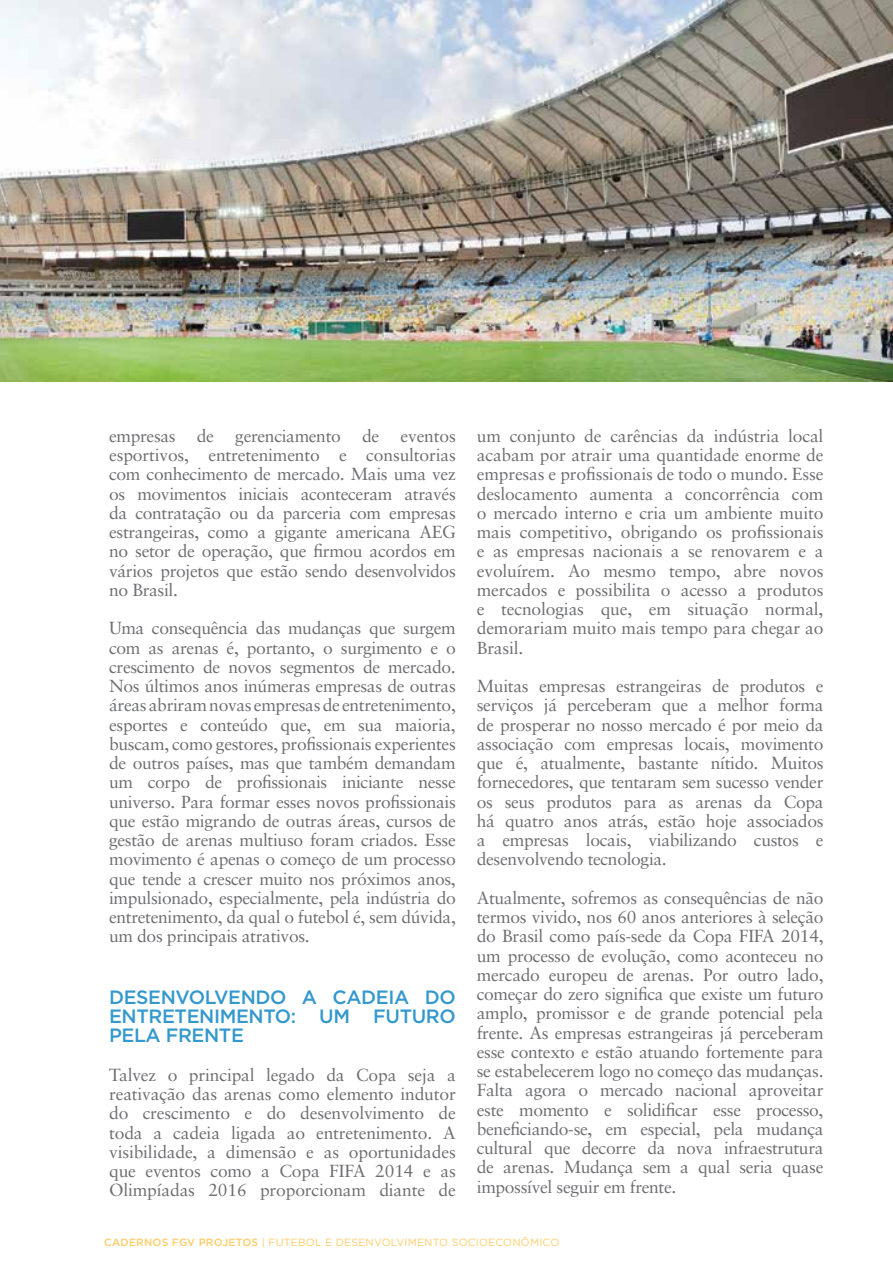
<style>
.page{position:relative;width:893px;height:1265px;background:#fff}
.page>*{position:absolute;margin:0;border:0;box-sizing:border-box;transform-origin:0 0}
.t1{font:500 19.25px "Gotham";color:#3398cd}
.t2{font:17.5px/19.2px "Sabon";letter-spacing:-.02em;color:#6d6e71;text-align:justify}
.t3{font:10.5px "Gotham";letter-spacing:.02em;color:#ffcb66}
.s1{font-weight:500}
</style>
<div class="page">
<img style="left:0;top:0;width:893px;height:382px">
<p class="t2" style="left:109px;top:426px;width:348px">empresas de gerenciamento de eventos esportivos, entretenimento e consultorias com conhecimento de mercado. Mais uma vez os movimentos iniciais aconteceram através da contratação ou da parceria com empresas estrangeiras, como a gigante americana AEG no setor de operação, que firmou acordos em vários projetos que estão sendo desenvolvidos no Brasil.</p>
<p class="t2" style="left:109px;top:618px;width:348px">Uma consequência das mudanças que surgem com as arenas é, portanto, o surgimento e o crescimento de novos segmentos de mercado.<br>Nos últimos anos inúmeras empresas de outras áreas abriram novas empresas de entretenimento, esportes e conteúdo que, em sua maioria, buscam, como gestores, profissionais experientes de outros países, mas que também demandam um corpo de profissionais iniciante nesse universo. Para formar esses novos profissionais que estão migrando de outras áreas, cursos de gestão de arenas multiuso foram criados. Esse movimento é apenas o começo de um processo que tende a crescer muito nos próximos anos, impulsionado, especialmente, pela indústria do entretenimento, da qual o futebol é, sem dúvida, um dos principais atrativos.</p>
<p class="t1" style="left:109px;top:986px;width:29px">DESENVOLVENDO</p>
<p class="t1" style="left:302px;top:986px;width:45px">A CADEIA</p>
<p class="t1" style="left:425px;top:986px;width:16px">DO</p>
<p class="t1" style="left:109px;top:1005px;width:14px">ENTRETENIMENTO</p>
<p class="t1" style="left:291px;top:1005px;width:44px">: UM</p>
<p class="t1" style="left:373px;top:1005px;width:15px">FUTURO</p>
<p class="t1" style="left:109px;top:1025px;width:14px">PELA</p>
<p class="t1" style="left:166px;top:1025px;width:14px">FRENTE</p>
<p class="t2" style="left:109px;top:1065px;width:348px">Talvez o principal legado da Copa seja a reativação das arenas como elemento indutor do crescimento e do desenvolvimento de toda a cadeia ligada ao entretenimento. A visibilidade, a dimensão e as oportunidades que eventos como a Copa FIFA 2014 e as Olimpíadas 2016 proporcionam diante de</p>
<p class="t2" style="left:477px;top:426px;width:348px">um conjunto de carências da indústria local acabam por atrair uma quantidade enorme de empresas e profissionais de todo o mundo. Esse deslocamento aumenta a concorrência com o mercado interno e cria um ambiente muito mais competitivo, obrigando os profissionais e as empresas nacionais a se renovarem e a evoluírem. Ao mesmo tempo, abre novos mercados e possibilita o acesso a produtos e tecnologias que, em situação normal, demorariam muito mais tempo para chegar ao Brasil.</p>
<p class="t2" style="left:477px;top:676px;width:348px">Muitas empresas estrangeiras de produtos e serviços já perceberam que a melhor forma de prosperar no nosso mercado é por meio da associação com empresas locais, movimento que é, atualmente, bastante nítido. Muitos fornecedores, que tentaram sem sucesso vender os seus produtos para as arenas da Copa há quatro anos atrás, estão hoje associados a empresas locais, viabilizando custos e desenvolvendo tecnologia.</p>
<p class="t2" style="left:477px;top:888px;width:348px">Atualmente, sofremos as consequências de não termos vivido, nos 60 anos anteriores à seleção do Brasil como país-sede da Copa FIFA 2014, um processo de evolução, como aconteceu no mercado europeu de arenas. Por outro lado, começar do zero significa que existe um futuro amplo, promissor e de grande potencial pela frente. As empresas estrangeiras já perceberam esse contexto e estão atuando fortemente para se estabelecerem logo no começo das mudanças.<br>Falta agora o mercado nacional aproveitar este momento e solidificar esse processo, beneficiando-se, em especial, pela mudança cultural que decorre da nova infraestrutura de arenas. Mudança sem a qual seria quase impossível seguir em frente.</p>
<p class="t3" style="left:104px;top:1236px;width:457px"><span class="s1">CADERNOS FGV PROJETOS</span> | FUTEBOL E DESENVOLVIMENTO SOCIOECONÔMICO</p>
</div>
